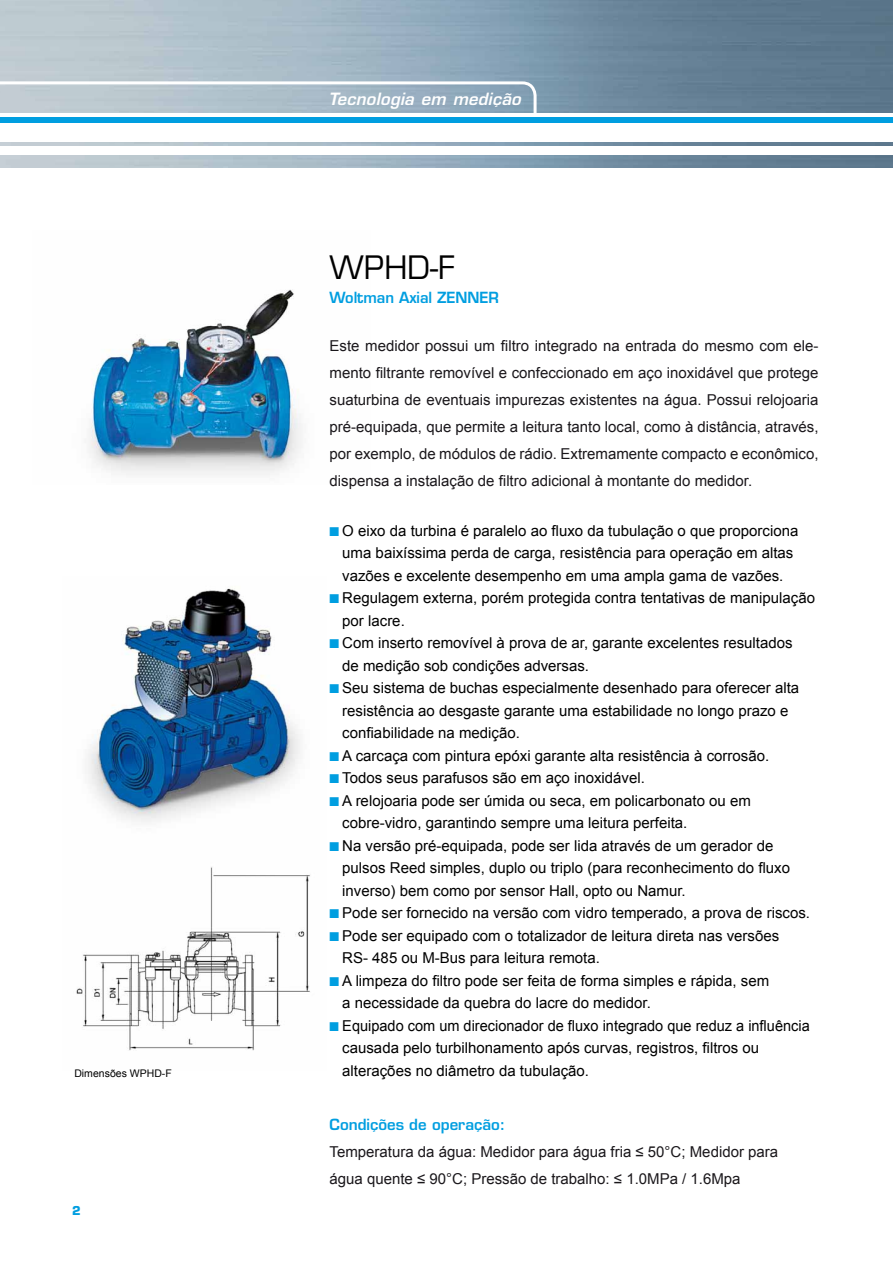
<style>
.page{position:relative;width:893px;height:1263px;background:#fff}
.page>*{position:absolute;margin:0;border:0;box-sizing:border-box;transform-origin:0 0}
.t1{font:31.5px "Eurostile LT Std";color:#000}
.t2{font:italic 600 16.5px "Eurostile LT Std";letter-spacing:.015em;color:#fff}
.t3{font:15px/22.5px "Arial";color:#000}
.t4{font:15px/27px "Arial";color:#1a171b;text-align:justify}
.t5{font:600 15px "Eurostile LT Std";color:#009ee0}
.t6{font:700 12px "Eurostile LT Std";color:#009ee0}
.t7{font:10.5px "Arial";color:#000}
.s1{color:#009ee0}
</style>
<div class="page">
<img style="left:89px;top:289px;width:213px;height:186px">
<img style="left:76px;top:588px;width:234px;height:463px">
<img style="left:0;top:0;width:892px;height:113px">
<img style="left:0;top:155px;width:893px;height:13px">
<img style="left:0;top:142px;width:893px;height:4px">
<svg style="left:0;top:81px;width:537px;height:32px;background:#b1c2cd"></svg>
<div style="left:0;top:117px;width:893px;height:6px;background:#009ee0"></div>
<p class="t7" style="left:74px;top:1066px;width:99px">Dimensões WPHD-F</p>
<p class="t6" style="left:72px;top:1203px;width:10px">2</p>
<p class="t2" style="left:328px;top:89px;width:194px">Tecnologia em medição</p>
<h1 class="t1" style="left:330px;top:248px;width:127px">WPHD-F</h1>
<p class="t5" style="left:330px;top:288px;width:171px">Woltman Axial ZENNER</p>
<p class="t4" style="left:330px;top:332px;width:490px">Este medidor possui um filtro integrado na entrada do mesmo com ele&shy;mento filtrante removível e confeccionado em aço inoxidável que protege suaturbina de eventuais impurezas existentes na água. Possui relojoaria pré-equipada, que permite a leitura tanto local, como à distância, através, por exemplo, de módulos de rádio. Extremamente compacto e econômico, dispensa a instalação de filtro adicional à montante do medidor.</p>
<p class="t3" style="left:330px;top:519px;width:470px;text-align:center"><span class="s1">■</span> O eixo da turbina é paralelo ao fluxo da tubulação o que proporciona uma baixíssima perda de carga, resistência para operação em altas vazões e excelente desempenho em uma ampla gama de vazões.</p>
<p class="t3" style="left:342px;top:587px;width:474px;text-indent:-13px"><span class="s1">■</span> Regulagem externa, porém protegida contra tentativas de manipulação por lacre.</p>
<p class="t3" style="left:342px;top:632px;width:452px;text-indent:-13px"><span class="s1">■</span> Com inserto removível à prova de ar, garante excelentes resultados de medição sob condições adversas.</p>
<p class="t3" style="left:342px;top:677px;width:458px;text-indent:-13px"><span class="s1">■</span> Seu sistema de buchas especialmente desenhado para oferecer alta resistência ao desgaste garante uma estabilidade no longo prazo e confiabilidade na medição.</p>
<p class="t3" style="left:330px;top:744px;width:441px"><span class="s1">■</span> A carcaça com pintura epóxi garante alta resistência à corrosão.</p>
<p class="t3" style="left:330px;top:767px;width:317px"><span class="s1">■</span> Todos seus parafusos são em aço inoxidável.</p>
<p class="t3" style="left:342px;top:789px;width:410px;text-indent:-13px"><span class="s1">■</span> A relojoaria pode ser úmida ou seca, em policarbonato ou em cobre-vidro, garantindo sempre uma leitura perfeita.</p>
<p class="t3" style="left:342px;top:834px;width:449px;text-indent:-13px"><span class="s1">■</span> Na versão pré-equipada, pode ser lida através de um gerador de pulsos Reed simples, duplo ou triplo (para reconhecimento do fluxo inverso) bem como por sensor Hall, opto ou Namur.</p>
<p class="t3" style="left:330px;top:902px;width:482px"><span class="s1">■</span> Pode ser fornecido na versão com vidro temperado, a prova de riscos.</p>
<p class="t3" style="left:342px;top:924px;width:438px;text-indent:-13px"><span class="s1">■</span> Pode ser equipado com o totalizador de leitura direta nas versões<br>RS- 485 ou M-Bus para leitura remota.</p>
<p class="t3" style="left:342px;top:969px;width:428px;text-indent:-13px"><span class="s1">■</span> A limpeza do filtro pode ser feita de forma simples e rápida, sem a necessidade da quebra do lacre do medidor.</p>
<p class="t3" style="left:342px;top:1014px;width:469px;text-indent:-13px"><span class="s1">■</span> Equipado com um direcionador de fluxo integrado que reduz a influência causada pelo turbilhonamento após curvas, registros, filtros ou alterações no diâmetro da tubulação.</p>
<p class="t5" style="left:330px;top:1115px;width:177px">Condições de operação:</p>
<p class="t4" style="left:330px;top:1138px;width:450px">Temperatura da água: Medidor para água fria ≤ 50°C; Medidor para água quente ≤ 90°C; Pressão de trabalho: ≤ 1.0MPa / 1.6Mpa</p>
</div>
